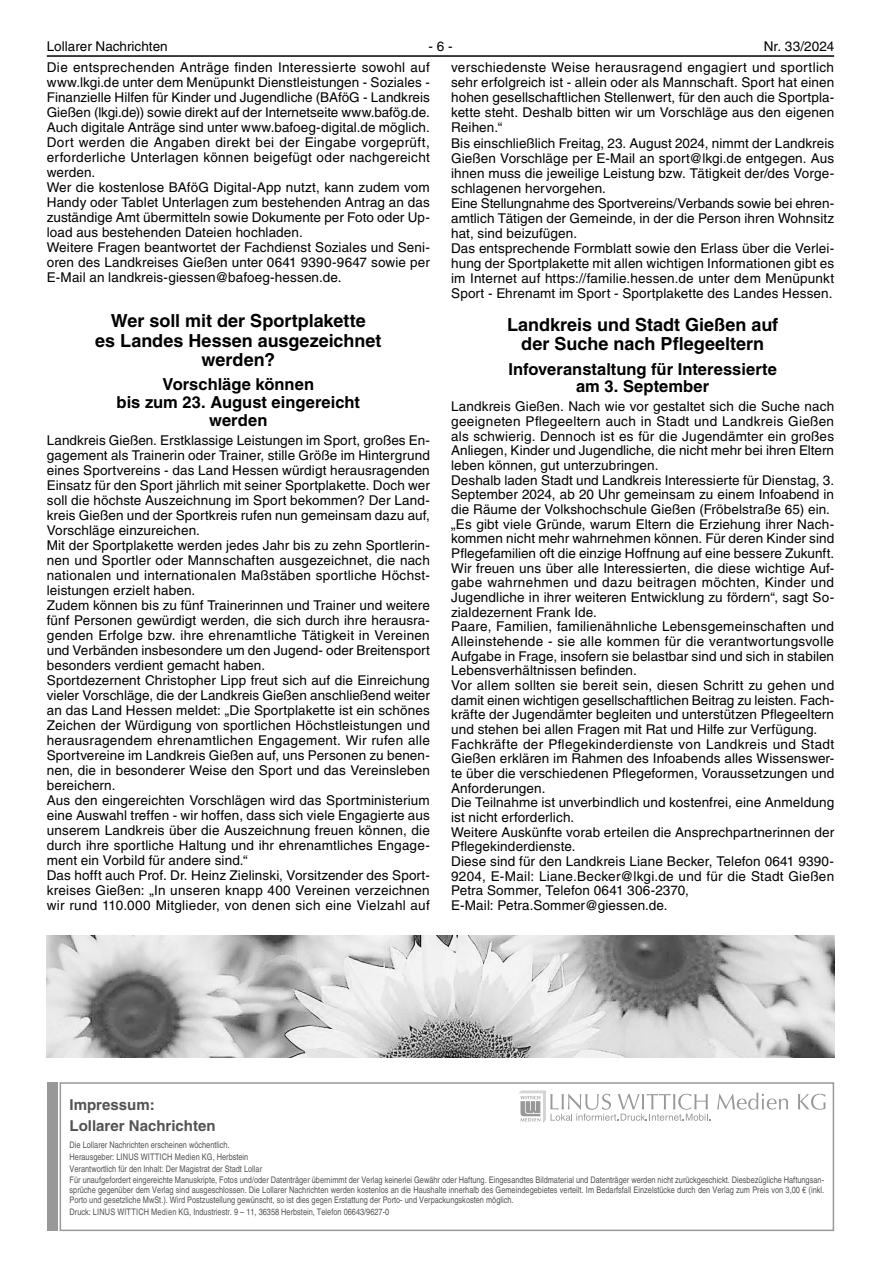
<style>
.page{position:relative;width:881px;height:1263px;background:#fff}
.page>*{position:absolute;margin:0;border:0;box-sizing:border-box;transform-origin:0 0}
.t1{font:700 18px/19.5px "Helvetica LT";color:#000;text-align:center}
.t2{font:700 16.5px/17.9px "Helvetica LT";color:#000;text-align:center}
.t3{font:700 15px/20.4px "Helvetica LT";color:#535353}
.t4{font:13.5px/15px "Helvetica LT";letter-spacing:.01em;color:#000}
.t5{font:condensed 9px/11.9px "Helvetica LT";color:#535353}
</style>
<div class="page">
<hr style="left:47px;top:55px;width:786px;height:2px;background:#000">
<div style="left:47px;top:1082px;width:10px;height:149px;background:#989898"></div>
<div style="left:60px;top:1082px;width:773px;height:149px;border:2px solid #989898"></div>
<svg style="left:717px;top:1092px;width:70px;height:18px"></svg>
<svg style="left:798px;top:1094px;width:27px;height:16px"></svg>
<svg style="left:519px;top:1091px;width:189px;height:31px"></svg>
<img style="left:47px;top:936px;width:786px;height:122px">
<p class="t4" style="left:47px;top:39px;width:122px">Lollarer Nachrichten</p>
<p class="t4" style="left:428px;top:39px;width:26px">- 6 -</p>
<p class="t4" style="left:451px;top:35px;width:384px;line-height:21.3px;text-align:right">Nr. 33/2024<br>verschiedenste Weise herausragend engagiert und sportlich</p>
<p class="t4" style="left:451px;top:75px;width:384px">sehr erfolgreich ist - allein oder als Mannschaft. Sport hat einen hohen gesellschaftlichen Stellenwert, für den auch die Sportpla&shy;kette steht. Deshalb bitten wir um Vorschläge aus den eigenen Reihen.“<br>Bis einschließlich Freitag, 23. August 2024, nimmt der Landkreis Gießen Vorschläge per E-Mail an sport@lkgi.de entgegen. Aus ihnen muss die jeweilige Leistung bzw. Tätigkeit der/des Vorge&shy;schlagenen hervorgehen.<br>Eine Stellungnahme des Sportvereins/Verbands sowie bei ehren&shy;amtlich Tätigen der Gemeinde, in der die Person ihren Wohnsitz hat, sind beizufügen.<br>Das entsprechende Formblatt sowie den Erlass über die Verlei&shy;hung der Sportplakette mit allen wichtigen Informationen gibt es im Internet auf https://familie.hessen.de unter dem Menüpunkt Sport - Ehrenamt im Sport - Sportplakette des Landes Hessen.</p>
<h1 class="t1" style="left:507px;top:314px;width:273px">Landkreis und Stadt Gießen auf der Suche nach Pflegeeltern</h1>
<p class="t2" style="left:508px;top:360px;width:270px">Infoveranstaltung für Interessierte am 3. September</p>
<p class="t4" style="left:451px;top:399px;width:384px">Landkreis Gießen. Nach wie vor gestaltet sich die Suche nach geeigneten Pflegeeltern auch in Stadt und Landkreis Gießen als schwierig. Dennoch ist es für die Jugendämter ein großes Anliegen, Kinder und Jugendliche, die nicht mehr bei ihren Eltern leben können, gut unterzubringen.<br>Deshalb laden Stadt und Landkreis Interessierte für Dienstag, 3.<br>September 2024, ab 20 Uhr gemeinsam zu einem Infoabend in die Räume der Volkshochschule Gießen (Fröbelstraße 65) ein. „Es gibt viele Gründe, warum Eltern die Erziehung ihrer Nach&shy;kommen nicht mehr wahrnehmen können. Für deren Kinder sind Pflegefamilien oft die einzige Hoffnung auf eine bessere Zukunft.<br>Wir freuen uns über alle Interessierten, die diese wichtige Auf&shy;gabe wahrnehmen und dazu beitragen möchten, Kinder und Jugendliche in ihrer weiteren Entwicklung zu fördern“, sagt So&shy;zialdezernent Frank Ide.<br>Paare, Familien, familienähnliche Lebensgemeinschaften und Alleinstehende - sie alle kommen für die verantwortungsvolle Aufgabe in Frage, insofern sie belastbar sind und sich in stabilen Lebensverhältnissen befinden.<br>Vor allem sollten sie bereit sein, diesen Schritt zu gehen und damit einen wichtigen gesellschaftlichen Beitrag zu leisten. Fach&shy;kräfte der Jugendämter begleiten und unterstützen Pflegeeltern und stehen bei allen Fragen mit Rat und Hilfe zur Verfügung.<br>Fachkräfte der Pflegekinderdienste von Landkreis und Stadt Gießen erklären im Rahmen des Infoabends alles Wissenswer&shy;te über die verschiedenen Pflegeformen, Voraussetzungen und Anforderungen.<br>Die Teilnahme ist unverbindlich und kostenfrei, eine Anmeldung ist nicht erforderlich.<br>Weitere Auskünfte vorab erteilen die Ansprechpartnerinnen der Pflegekinderdienste.<br>Diese sind für den Landkreis Liane Becker, Telefon 0641 9390- 9204, E-Mail: Liane.Becker@lkgi.de und für die Stadt Gießen Petra Sommer, Telefon 0641 306-2370,<br>E-Mail: Petra.Sommer@giessen.de.</p>
<p class="t4" style="left:47px;top:60px;width:384px">Die entsprechenden Anträge finden Interessierte sowohl auf www.lkgi.de unter dem Menüpunkt Dienstleistungen - Soziales - Finanzielle Hilfen für Kinder und Jugendliche (BAföG - Landkreis Gießen (lkgi.de)) sowie direkt auf der Internetseite www.bafög.de.<br>Auch digitale Anträge sind unter www.bafoeg-digital.de möglich.<br>Dort werden die Angaben direkt bei der Eingabe vorgeprüft, erforderliche Unterlagen können beigefügt oder nachgereicht werden.<br>Wer die kostenlose BAföG Digital-App nutzt, kann zudem vom Handy oder Tablet Unterlagen zum bestehenden Antrag an das zuständige Amt übermitteln sowie Dokumente per Foto oder Up&shy;load aus bestehenden Dateien hochladen.<br>Weitere Fragen beantwortet der Fachdienst Soziales und Seni&shy;oren des Landkreises Gießen unter 0641 9390-9647 sowie per E-Mail an landkreis-giessen@bafoeg-hessen.de.</p>
<h1 class="t1" style="left:95px;top:311px;width:288px">Wer soll mit der Sportplakette<br>es Landes Hessen ausgezeichnet werden?</h1>
<p class="t2" style="left:116px;top:375px;width:245px">Vorschläge können<br>bis zum 23. August eingereicht werden</p>
<p class="t4" style="left:47px;top:433px;width:384px">Landkreis Gießen. Erstklassige Leistungen im Sport, großes En&shy;gagement als Trainerin oder Trainer, stille Größe im Hintergrund eines Sportvereins - das Land Hessen würdigt herausragenden Einsatz für den Sport jährlich mit seiner Sportplakette. Doch wer soll die höchste Auszeichnung im Sport bekommen? Der Land&shy;kreis Gießen und der Sportkreis rufen nun gemeinsam dazu auf, Vorschläge einzureichen.<br>Mit der Sportplakette werden jedes Jahr bis zu zehn Sportlerin&shy;nen und Sportler oder Mannschaften ausgezeichnet, die nach nationalen und internationalen Maßstäben sportliche Höchst&shy;leistungen erzielt haben.<br>Zudem können bis zu fünf Trainerinnen und Trainer und weitere fünf Personen gewürdigt werden, die sich durch ihre herausra&shy;genden Erfolge bzw. ihre ehrenamtliche Tätigkeit in Vereinen und Verbänden insbesondere um den Jugend- oder Breitensport besonders verdient gemacht haben.<br>Sportdezernent Christopher Lipp freut sich auf die Einreichung vieler Vorschläge, die der Landkreis Gießen anschließend weiter an das Land Hessen meldet: „Die Sportplakette ist ein schönes Zeichen der Würdigung von sportlichen Höchstleistungen und herausragendem ehrenamtlichen Engagement. Wir rufen alle Sportvereine im Landkreis Gießen auf, uns Personen zu benen&shy;nen, die in besonderer Weise den Sport und das Vereinsleben bereichern.<br>Aus den eingereichten Vorschlägen wird das Sportministerium eine Auswahl treffen - wir hoffen, dass sich viele Engagierte aus unserem Landkreis über die Auszeichnung freuen können, die durch ihre sportliche Haltung und ihr ehrenamtliches Engage&shy;ment ein Vorbild für andere sind.“<br>Das hofft auch Prof. Dr. Heinz Zielinski, Vorsitzender des Sport&shy;kreises Gießen: „In unseren knapp 400 Vereinen verzeichnen wir rund 110.000 Mitglieder, von denen sich eine Vielzahl auf</p>
<p class="t3" style="left:70px;top:1094px;width:147px">Impressum:<br>Lollarer Nachrichten</p>
<p class="t5" style="left:70px;top:1139px;width:755px">Die Lollarer Nachrichten erscheinen wöchentlich.<br>Herausgeber: LINUS WITTICH Medien KG, Herbstein<br>Verantwortlich für den Inhalt: Der Magistrat der Stadt Lollar<br>Für unaufgefordert eingereichte Manuskripte, Fotos und/oder Datenträger übernimmt der Verlag keinerlei Gewähr oder Haftung. Eingesandtes Bildmaterial und Datenträger werden nicht zurückgeschickt. Diesbezügliche Haftungsan-</p>
<p class="t5" style="left:70px;top:1185px;width:755px;line-height:9.8px">sprüche gegenüber dem Verlag sind ausgeschlossen. Die Lollarer Nachrichten werden kostenlos an die Haushalte innerhalb des Gemeindegebietes verteilt. Im Bedarfsfall Einzelstücke durch den Verlag zum Preis von 3,00 € (inkl.<br>Porto und gesetzliche MwSt.). Wird Postzustellung gewünscht, so ist dies gegen Erstattung der Porto- und Verpackungskosten möglich.</p>
<p class="t5" style="left:70px;top:1205px;width:321px">Druck: LINUS WITTICH Medien KG, Industriestr. 9 – 11, 36358 Herbstein, Telefon 06643/9627-0</p>
</div>
